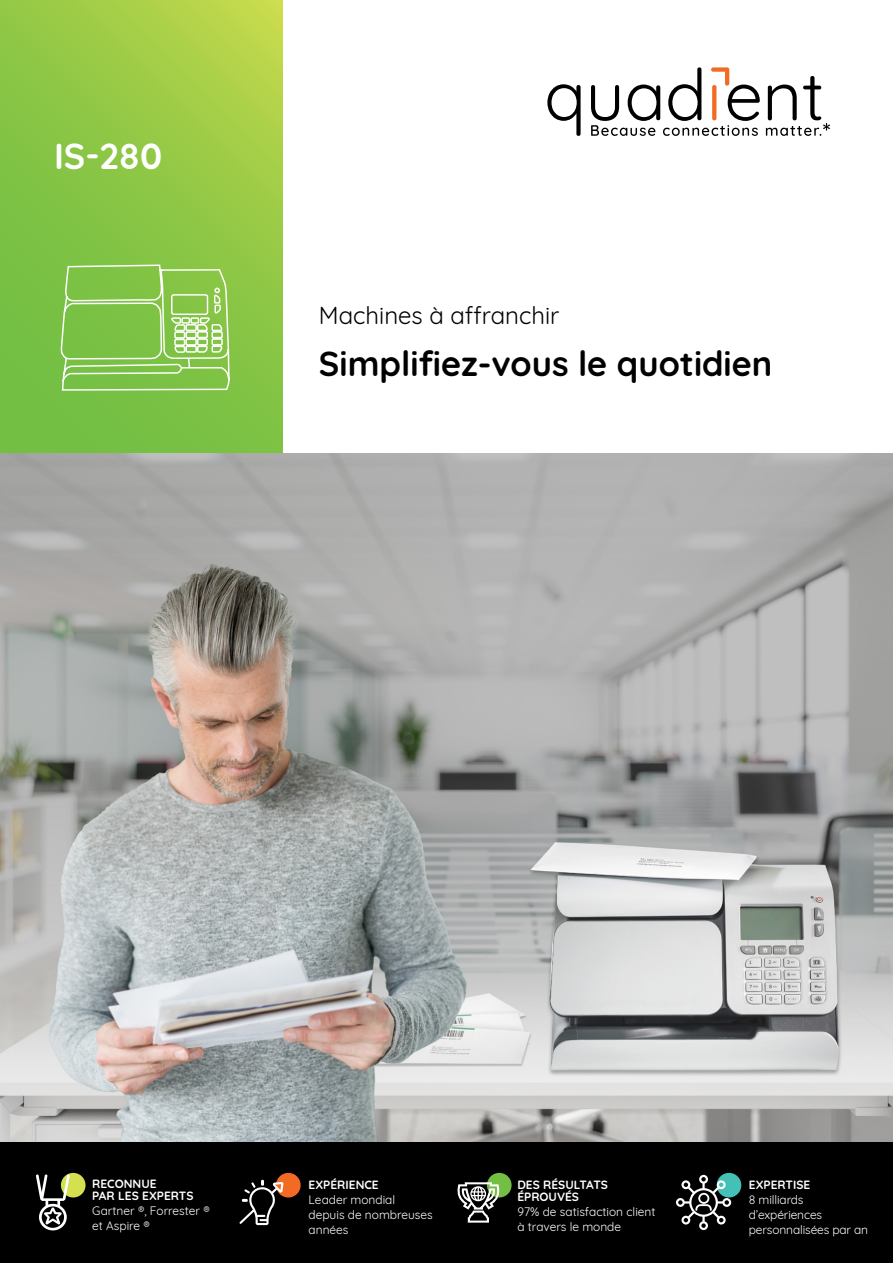
<style>
.page{position:relative;width:893px;height:1263px;background:#fff}
.page>*{position:absolute;margin:0;border:0;box-sizing:border-box;transform-origin:0 0}
.t1{font:700 36px "Quicksand";color:#fff}
.Headline_-_22_pt_BOL{font:700 34.5px "Quicksand";color:#000}
.Headline_-_22_pt_BOL-2{font:24px "Quicksand";color:#000}
.t2{font:12px/15px "Quicksand";color:#fff}
.t3{font:700 12px/12px "Quicksand";color:#fff}
</style>
<div class="page">
<svg style="left:0;top:0;width:283px;height:453px;background:#92c846"></svg>
<svg style="left:60px;top:208px;width:171px;height:243px;background:#87c651"></svg>
<img style="left:0;top:453px;width:893px;height:689px">
<div style="left:0;top:1142px;width:893px;height:121px;background:#000"></div>
<svg style="left:547px;top:84px;width:34px;height:52px"></svg>
<svg style="left:591px;top:67px;width:169px;height:69px"></svg>
<svg style="left:766px;top:76px;width:64px;height:60px"></svg>
<svg style="left:457px;top:1172px;width:55px;height:50px"></svg>
<svg style="left:36px;top:1172px;width:50px;height:58px"></svg>
<svg style="left:239px;top:1172px;width:62px;height:53px"></svg>
<svg style="left:676px;top:1172px;width:66px;height:58px"></svg>
<p class="t1" style="left:54px;top:127px;width:110px">IS-280</p>
<p class="Headline_-_22_pt_BOL-2" style="left:319px;top:297px;width:242px">Machines à affranchir</p>
<p class="Headline_-_22_pt_BOL" style="left:319px;top:335px;width:455px">Simplifiez-vous le quotidien</p>
<p class="t3" style="left:92px;top:1177px;width:103px">RECONNUE<br>PAR LES EXPERTS</p>
<p class="t2" style="left:92px;top:1202px;width:119px">Gartner ®, Forrester ® et Aspire ®</p>
<p class="t3" style="left:309px;top:1178px;width:72px">EXPÉRIENCE</p>
<p class="t2" style="left:309px;top:1191px;width:126px">Leader mondial depuis de nombreuses années</p>
<p class="t3" style="left:517px;top:1178px;width:92px">DES RÉSULTATS<br>ÉPROUVÉS</p>
<p class="t2" style="left:517px;top:1203px;width:140px">97% de satisfaction client à travers le monde</p>
<p class="t3" style="left:749px;top:1178px;width:63px">EXPERTISE</p>
<p class="t2" style="left:749px;top:1191px;width:121px">8 milliards d’expériences personnalisées par an</p>
</div>
